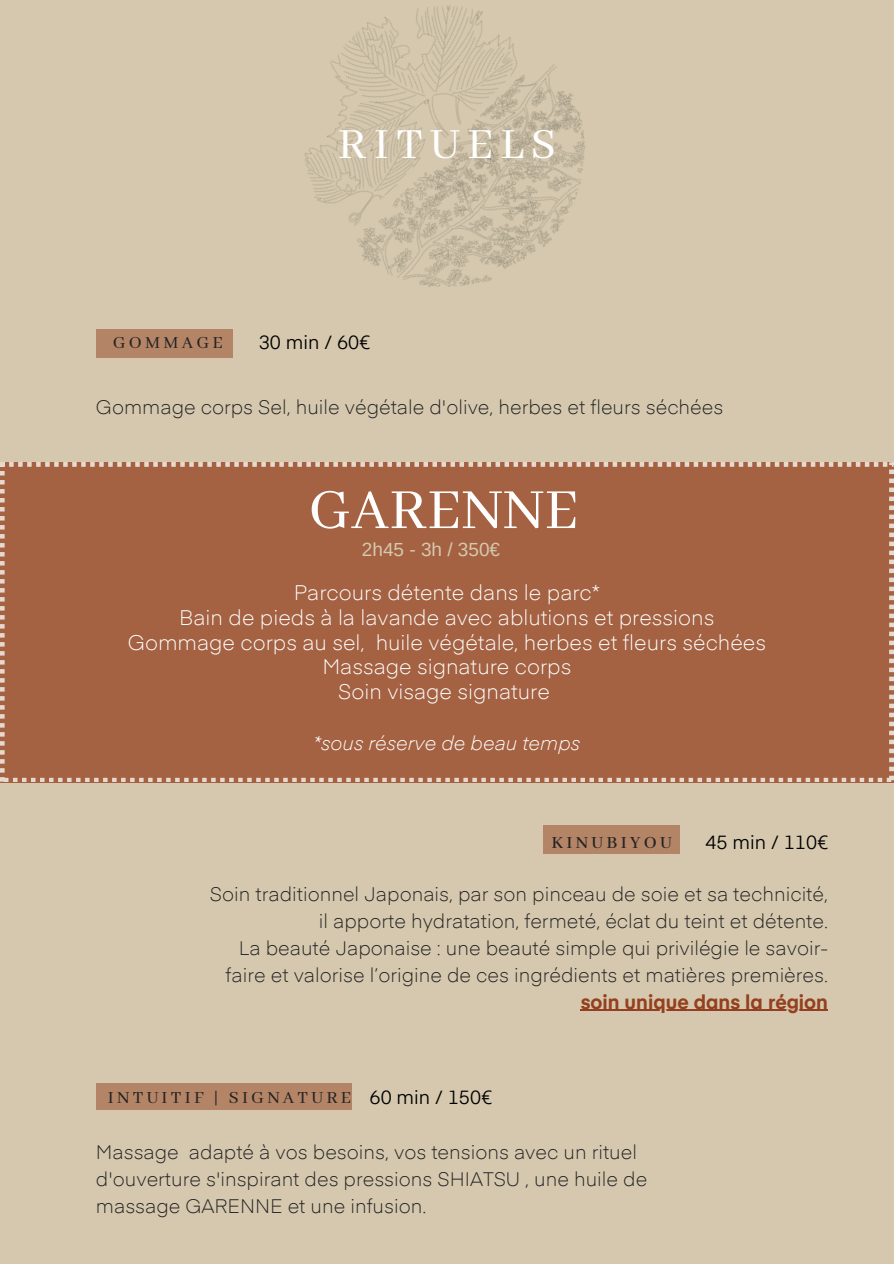
<style>
.page{position:relative;width:894px;height:1264px;background:#fff}
.page>*{position:absolute;margin:0;border:0;box-sizing:border-box;transform-origin:0 0}
.t1{font:62.4px "Abhaya Libre";letter-spacing:.01em;color:#fefefe}
.t2{font:48px "Abhaya Libre";letter-spacing:.15em;color:#fff}
.t3{font:300 21px "Eina 01";color:#fff}
.t4{font:300 19.5px/27px "Eina 01";color:#222;text-align:right}
.t5{font:italic 300 19.5px "Eina 01";color:#fff}
.t6{font:700 19.5px "Eina 03";color:#94401e}
.t7{font:19.05px "Eina 01";color:#000}
.t8{font:19.05px "Arimo";color:#d5c8ae}
.t9{font:18.9px "Abhaya Libre";letter-spacing:.17em;color:#222}
.t10{font:500 18.9px "Abhaya Libre";letter-spacing:.17em;color:#222}
</style>
<div class="page">
<div style="left:0;top:0;width:893px;height:1263px;background:#d5c8ae"></div>
<div style="left:96px;top:329px;width:137px;height:29px;background:#b48466"></div>
<div style="left:543px;top:825px;width:137px;height:28px;background:#b48466"></div>
<div style="left:96px;top:1083px;width:255px;height:26px;background:#b48466"></div>
<img style="left:304px;top:5px;width:281px;height:282px">
<div style="left:0;top:462px;width:893px;height:320px;background:#a46243"></div>
<hr style="left:580px;top:1009px;width:247px;height:1px;background:#94401e">
<p class="t2" style="left:337px;top:117px;width:219px">RITUELS</p>
<h4 class="t9" style="left:113px;top:332px;width:111px">GOMMAGE</h4>
<p class="t7" style="left:259px;top:334px;width:113px">30 min / 60€</p>
<p class="t4" style="left:96px;top:395px;width:628px">Gommage corps Sel, huile végétale d'olive, herbes et fleurs séchées</p>
<h2 class="t1" style="left:308px;top:475px;width:271px">GARENNE</h2>
<p class="t8" style="left:362px;top:539px;width:140px">2h45 - 3h / 350€</p>
<p class="t3" style="left:294px;top:583px;width:308px">Parcours détente dans le parc*</p>
<p class="t3" style="left:179px;top:608px;width:536px">Bain de pieds à la lavande avec ablutions et pressions</p>
<h1 class="t3" style="left:128px;top:633px;width:639px">Gommage corps au sel, huile végétale, herbes et fleurs séchées</h1>
<p class="t3" style="left:322px;top:658px;width:250px">Massage signature corps</p>
<p class="t3" style="left:338px;top:682px;width:213px">Soin visage signature</p>
<p class="t5" style="left:313px;top:734px;width:268px">*sous réserve de beau temps</p>
<p class="t10" style="left:551px;top:832px;width:122px">KINUBIYOU</p>
<p class="t7" style="left:705px;top:834px;width:124px">45 min / 110€</p>
<h3 class="t4" style="left:210px;top:881px;width:619px">Soin traditionnel Japonais, par son pinceau de soie et sa technicité, il apporte hydratation, fermeté, éclat du teint et détente.</h3>
<p class="t4" style="left:225px;top:935px;width:604px">La beauté Japonaise : une beauté simple qui privilégie le savoir&shy;faire et valorise l’origine de ces ingrédients et matières premières.</p>
<p class="t6" style="left:580px;top:993px;width:249px">soin unique dans la région</p>
<h4 class="t9" style="left:108px;top:1086px;width:245px">INTUITIF | SIGNATURE</h4>
<p class="t7" style="left:369px;top:1088px;width:124px">60 min / 150€</p>
<p class="t4" style="left:96px;top:1140px;width:552px;text-align:left">Massage adapté à vos besoins, vos tensions avec un rituel d'ouverture s'inspirant des pressions SHIATSU , une huile de massage GARENNE et une infusion.</p>
</div>
